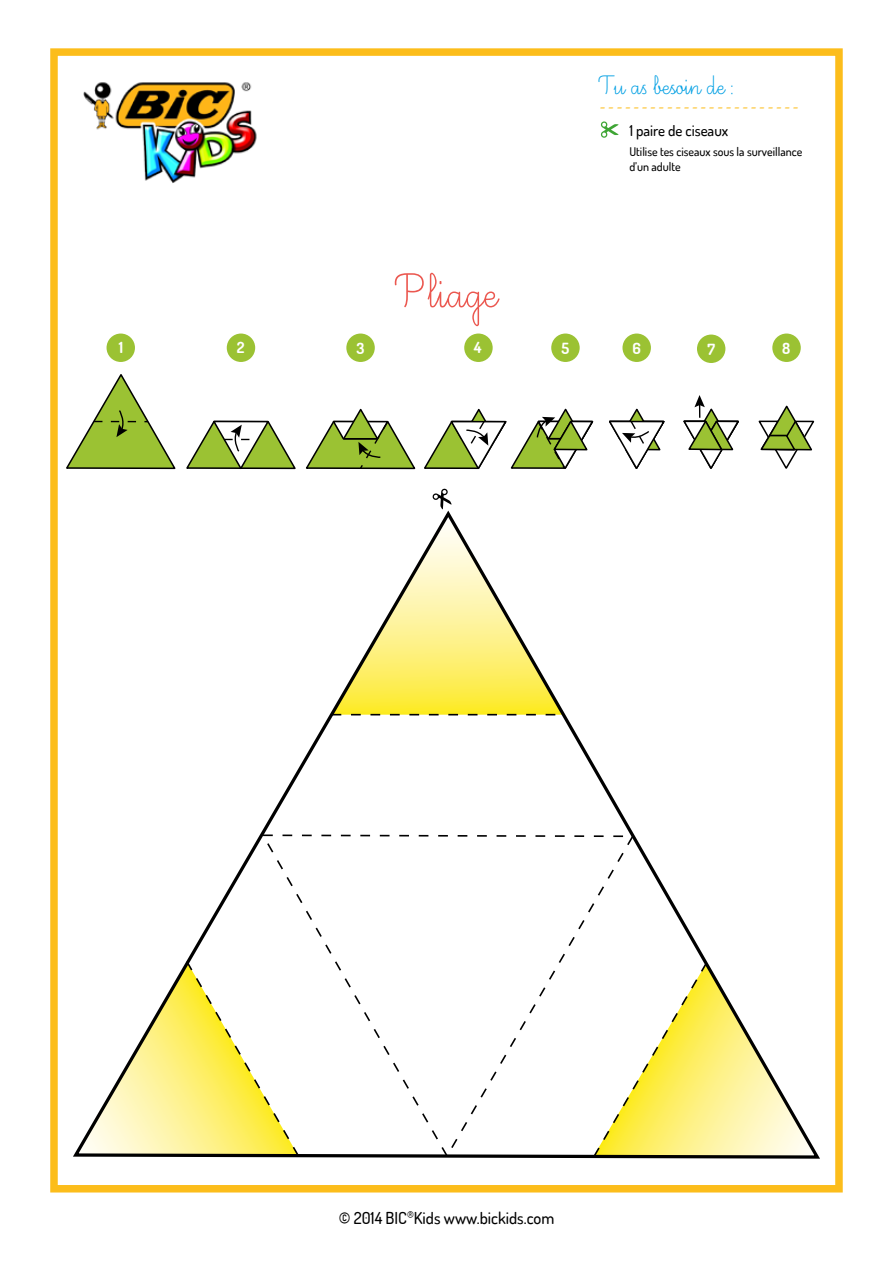
<style>
.page{position:relative;width:893px;height:1263px;background:#fff}
.page>*{position:absolute;margin:0;border:0;box-sizing:border-box;transform-origin:0 0}
.t1{font:60px "Ecriture A Romain Orne";color:#eb5850}
.t2{font:33px "Ecriture A Romain Orne";color:#009fe3}
.t3{font:18px "Minion Pro";color:#fcbd1b}
.t4{font:500 16.5px "Dosis";color:#000}
.t5{font:700 15.3px "Dosis";color:#fff}
.t6{font:500 15px "Dosis";color:#000}
.t7{font:500 12px/14.4px "Dosis";color:#000}
</style>
<div class="page">
<div style="left:50px;top:48px;width:793px;height:1144px;border:8px solid #fcbd1b"></div>
<img style="left:83px;top:82px;width:174px;height:101px">
<svg style="left:600px;top:121px;width:19px;height:17px"></svg>
<div style="left:107px;top:334px;width:28px;height:28px;background:#9bc233;border-radius:50%"></div>
<div style="left:227px;top:334px;width:28px;height:28px;background:#9bc233;border-radius:50%"></div>
<div style="left:346px;top:334px;width:29px;height:28px;background:#9bc233;border-radius:50%"></div>
<div style="left:464px;top:334px;width:29px;height:28px;background:#9bc233;border-radius:50%"></div>
<div style="left:551px;top:334px;width:29px;height:28px;background:#9bc233;border-radius:50%"></div>
<div style="left:622px;top:334px;width:29px;height:28px;background:#9bc233;border-radius:50%"></div>
<div style="left:697px;top:335px;width:28px;height:28px;background:#9bc233;border-radius:50%"></div>
<div style="left:772px;top:334px;width:29px;height:28px;background:#9bc233;border-radius:50%"></div>
<svg style="left:758px;top:405px;width:57px;height:64px"></svg>
<svg style="left:66px;top:374px;width:110px;height:96px"></svg>
<svg style="left:186px;top:420px;width:110px;height:50px"></svg>
<svg style="left:609px;top:408px;width:56px;height:61px"></svg>
<svg style="left:306px;top:408px;width:288px;height:62px"></svg>
<svg style="left:683px;top:395px;width:56px;height:74px"></svg>
<svg style="left:73px;top:509px;width:747px;height:650px"></svg>
<svg style="left:261px;top:833px;width:375px;height:326px"></svg>
<svg style="left:76px;top:955px;width:224px;height:203px"></svg>
<svg style="left:592px;top:955px;width:225px;height:203px"></svg>
<svg style="left:332px;top:714px;width:231px;height:1px"></svg>
<svg style="left:432px;top:489px;width:19px;height:20px"></svg>
<h2 class="t2" style="left:600px;top:69px;width:136px">Tu as besoin de :</h2>
<h3 class="t3" style="left:600px;top:94px;width:201px">------------------------</h3>
<p class="t6" style="left:629px;top:121px;width:100px">1 paire de ciseaux</p>
<h1 class="t1" style="left:396px;top:262px;width:102px">Pliage</h1>
<p class="t7" style="left:629px;top:145px;width:175px">Utilise tes ciseaux sous la surveillance d’un adulte</p>
<p class="t5" style="left:119px;top:338px;width:6px">1</p>
<p class="t5" style="left:237px;top:337px;width:9px">2</p>
<p class="t5" style="left:356px;top:338px;width:10px">3</p>
<p class="t5" style="left:474px;top:337px;width:9px">4</p>
<p class="t5" style="left:561px;top:338px;width:9px">5</p>
<p class="t5" style="left:632px;top:338px;width:10px">6</p>
<p class="t5" style="left:707px;top:340px;width:9px">7</p>
<p class="t5" style="left:782px;top:338px;width:10px">8</p>
<h3 class="t4" style="left:339px;top:1207px;width:217px">© 2014 BIC<sup>®</sup>Kids www.bickids.com</h3>
</div>
